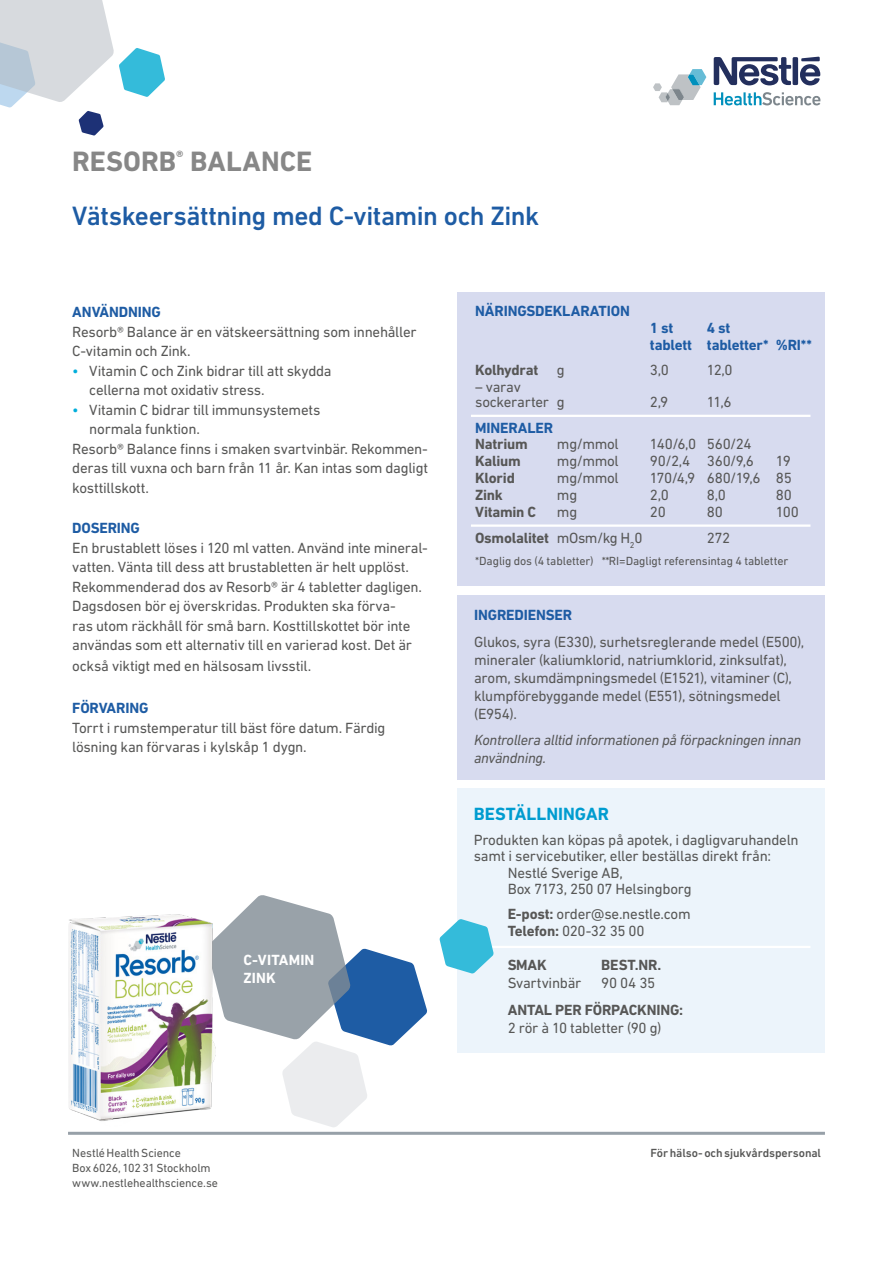
<style>
.page{position:relative;width:893px;height:1263px;background:#fff}
.page>*{position:absolute;margin:0;border:0;box-sizing:border-box;transform-origin:0 0}
.t1{font:700 28.5px "DIN Next LT Pro";color:#878787}
.t2{font:500 27px "DIN Next LT Pro";letter-spacing:-.02em;color:#1e5ca4}
.t3{font:700 18px "DIN Next LT Pro";color:#009cd0}
.t4{font:15px/19.5px "DIN Next LT Pro";letter-spacing:-.02em;color:#575756}
.t5{font:700 15px/16.8px "DIN Next LT Pro";letter-spacing:-.01em;color:#1e5ca4}
.t6{font:700 15px "DIN Next LT Pro";letter-spacing:-.015em;color:#575756}
.t7{font:italic 15px/18px "DIN Next LT Pro";letter-spacing:-.02em;color:#575756}
.t8{font:700 15px/18px "DIN Next LT Pro";letter-spacing:.01em;color:#fff}
.t9{font:12px/15px "DIN Next LT Pro";letter-spacing:-.01em;color:#575756}
.t10{font:500 12px "DIN Next LT Pro";letter-spacing:-.01em;color:#575756}
.s1{color:#00aedb}
.s2{font-weight:400}
.s3{font-weight:700}
</style>
<div class="page">
<hr style="left:68px;top:1132px;width:757px;height:3px;background:#97a0a8">
<svg style="left:0;top:0;width:165px;height:136px"></svg>
<svg style="left:714px;top:92px;width:106px;height:13px"></svg>
<svg style="left:714px;top:57px;width:106px;height:28px"></svg>
<svg style="left:653px;top:69px;width:53px;height:36px"></svg>
<div style="left:457px;top:292px;width:368px;height:293px;background:#d7dbef"></div>
<hr style="left:471px;top:415px;width:339px;height:2px;background:#fff">
<hr style="left:471px;top:524px;width:339px;height:3px;background:#fff">
<div style="left:457px;top:595px;width:368px;height:185px;background:#d7dbef"></div>
<div style="left:457px;top:788px;width:368px;height:264px;background:#ecf4fb"></div>
<hr style="left:469px;top:946px;width:341px;height:2px;background:#fff">
<svg style="left:439px;top:919px;width:55px;height:55px"></svg>
<svg style="left:221px;top:895px;width:206px;height:232px"></svg>
<img style="left:68px;top:914px;width:153px;height:207px">
<h1 class="t1" style="left:72px;top:145px;width:241px">RESORB<sup>®</sup> BALANCE</h1>
<h2 class="t2" style="left:72px;top:200px;width:468px">Vätskeersättning med C-vitamin och Zink</h2>
<p class="t5" style="left:72px;top:304px;width:90px">ANVÄNDNING</p>
<p class="t4" style="left:72px;top:322px;width:346px">Resorb® Balance är en vätskeersättning som innehåller<br>C-vitamin och Zink.</p>
<p class="t4" style="left:89px;top:361px;width:244px;text-indent:-17px"><span class="s1">•</span> Vitamin C och Zink bidrar till att skydda cellerna mot oxidativ stress.</p>
<p class="t4" style="left:72px;top:400px;width:250px"><span class="s1">•</span> Vitamin C bidrar till immunsystemets</p>
<p class="t4" style="left:89px;top:419px;width:112px">normala funktion.</p>
<p class="t4" style="left:72px;top:439px;width:357px">Resorb® Balance finns i smaken svartvinbär. Rekommen-</p>
<p class="t4" style="left:72px;top:458px;width:357px">deras till vuxna och barn från 11 år. Kan intas som dagligt</p>
<p class="t4" style="left:72px;top:478px;width:78px">kosttillskott.</p>
<p class="t5" style="left:72px;top:520px;width:69px">DOSERING</p>
<p class="t4" style="left:72px;top:538px;width:357px">En brustablett löses i 120 ml vatten. Använd inte mineral&shy;vatten. Vänta till dess att brustabletten är helt upplöst.<br>Rekommenderad dos av Resorb® är 4 tabletter dagligen.<br>Dagsdosen bör ej överskridas. Produkten ska förva-<br>ras utom räckhåll för små barn. Kosttillskottet bör inte användas som ett alternativ till en varierad kost. Det är</p>
<p class="t4" style="left:72px;top:656px;width:240px">också viktigt med en hälsosam livsstil.</p>
<p class="t5" style="left:72px;top:700px;width:78px">FÖRVARING</p>
<p class="t4" style="left:72px;top:718px;width:315px">Torrt i rumstemperatur till bäst före datum. Färdig lösning kan förvaras i kylskåp 1 dygn.</p>
<p class="t8" style="left:244px;top:951px;width:72px">C-VITAMIN<br>ZINK</p>
<p class="t9" style="left:72px;top:1145px;width:147px">Nestlé Health Science<br>Box 6026, 102 31 Stockholm www.nestlehealthscience.se</p>
<p class="t5" style="left:475px;top:303px;width:156px">NÄRINGSDEKLARATION</p>
<p class="t5" style="left:650px;top:319px;width:163px;text-indent:57px">4 st<br>tablett tabletter* %RI**</p>
<p class="t5" style="left:650px;top:319px;width:25px">1 st</p>
<p class="t6" style="left:475px;top:361px;width:91px">Kolhydrat <span class="s2">g</span></p>
<p class="t4" style="left:650px;top:360px;width:21px">3,0</p>
<p class="t4" style="left:707px;top:360px;width:27px">12,0</p>
<p class="t4" style="left:475px;top:379px;width:91px;line-height:15px">– varav sockerarter g</p>
<p class="t4" style="left:650px;top:392px;width:20px">2,9</p>
<p class="t4" style="left:707px;top:392px;width:26px">11,6</p>
<p class="t5" style="left:475px;top:419px;width:80px">MINERALER</p>
<p class="t6" style="left:475px;top:436px;width:54px">Natrium</p>
<p class="t4" style="left:557px;top:434px;width:63px">mg/mmol</p>
<p class="t4" style="left:650px;top:434px;width:103px">140/6,0 560/24</p>
<p class="t6" style="left:475px;top:452px;width:47px">Kalium</p>
<p class="t4" style="left:557px;top:451px;width:63px">mg/mmol</p>
<p class="t4" style="left:650px;top:451px;width:106px">90/2,4 360/9,6</p>
<p class="t4" style="left:776px;top:451px;width:16px">19</p>
<p class="t6" style="left:475px;top:469px;width:41px">Klorid</p>
<p class="t4" style="left:557px;top:468px;width:63px">mg/mmol</p>
<p class="t4" style="left:650px;top:468px;width:143px">170/4,9 680/19,6 85</p>
<p class="t6" style="left:475px;top:486px;width:29px">Zink</p>
<p class="t4" style="left:557px;top:485px;width:22px">mg</p>
<p class="t4" style="left:650px;top:485px;width:21px">2,0</p>
<p class="t4" style="left:707px;top:485px;width:21px">8,0</p>
<p class="t4" style="left:776px;top:485px;width:18px">80</p>
<p class="t6" style="left:475px;top:503px;width:62px">Vitamin C</p>
<p class="t4" style="left:557px;top:502px;width:22px">mg</p>
<p class="t4" style="left:650px;top:502px;width:17px">20</p>
<p class="t4" style="left:707px;top:502px;width:18px">80</p>
<p class="t4" style="left:776px;top:502px;width:24px">100</p>
<p class="t6" style="left:475px;top:530px;width:169px">Osmolalitet <span class="s2">mOsm/kg H</span><sub>2</sub><span class="s2">0</span></p>
<p class="t4" style="left:707px;top:528px;width:25px">272</p>
<p class="t9" style="left:475px;top:554px;width:315px">*Daglig dos (4 tabletter) **RI=Dagligt referensintag 4 tabletter</p>
<p class="t5" style="left:474px;top:607px;width:99px">INGREDIENSER</p>
<p class="t4" style="left:474px;top:633px;width:332px;line-height:18px">Glukos, syra (E330), surhetsreglerande medel (E500), mineraler (kaliumklorid, natriumklorid, zinksulfat), arom, skumdämpningsmedel (E1521), vitaminer (C), klumpförebyggande medel (E551), sötningsmedel (E954).</p>
<p class="t7" style="left:474px;top:731px;width:329px">Kontrollera alltid informationen på förpackningen innan användning.</p>
<p class="t3" style="left:474px;top:803px;width:137px">BESTÄLLNINGAR</p>
<p class="t4" style="left:474px;top:829px;width:327px">Produkten kan köpas på apotek, i dagligvaruhandeln</p>
<p class="t4" style="left:474px;top:846px;width:299px">samt i servicebutiker, eller beställas direkt från:</p>
<p class="t4" style="left:508px;top:862px;width:117px">Nestlé Sverige AB,</p>
<p class="t4" style="left:508px;top:879px;width:186px">Box 7173, 250 07 Helsingborg</p>
<p class="t4" style="left:508px;top:905px;width:185px;line-height:16.5px"><span class="s3">E-post:</span> order@se.nestle.com<br><span class="s3">Telefon:</span> 020-32 35 00</p>
<p class="t6" style="left:508px;top:956px;width:40px">SMAK</p>
<p class="t6" style="left:601px;top:956px;width:62px">BEST.NR.</p>
<p class="t4" style="left:508px;top:973px;width:75px">Svartvinbär</p>
<p class="t4" style="left:601px;top:973px;width:55px">90 04 35</p>
<p class="t6" style="left:508px;top:1001px;width:177px">ANTAL PER FÖRPACKNING:</p>
<p class="t4" style="left:508px;top:1017px;width:155px">2 rör à 10 tabletter (90 g)</p>
<p class="t10" style="left:650px;top:1146px;width:172px">För hälso- och sjukvårdspersonal</p>
</div>
